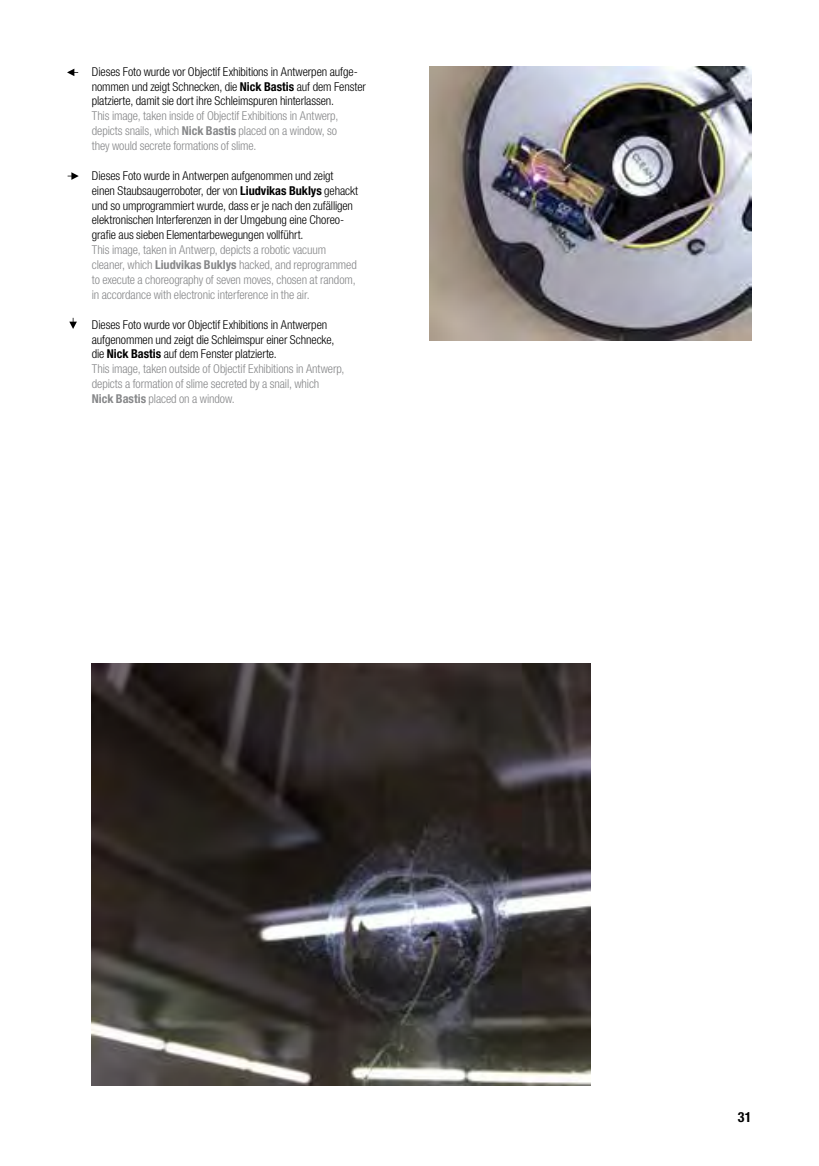
<style>
.page{position:relative;width:819px;height:1166px;background:#fff}
.page>*{position:absolute;margin:0;border:0;box-sizing:border-box;transform-origin:0 0}
.t1{font:700 condensed 14px "Helvetica Neue LT Std";color:#000}
.t2{font:300 condensed 12.25px/14.9px "Helvetica Neue LT Std";letter-spacing:-.01em;color:#000}
.t3{font:300 condensed 12.25px/14.9px "Helvetica Neue LT Std";letter-spacing:-.01em;color:#87888a;text-align:justify}
.s1{font-weight:700}
.s2{color:#87888a}
.s3{font-weight:700;color:#87888a}
</style>
<div class="page">
<svg style="left:67px;top:69px;width:11px;height:7px"></svg>
<img style="left:92px;top:663px;width:498px;height:422px">
<svg style="left:68px;top:172px;width:11px;height:8px"></svg>
<img style="left:429px;top:67px;width:322px;height:273px">
<svg style="left:69px;top:318px;width:8px;height:11px"></svg>
<p class="t2" style="left:92px;top:64px;width:275px">Dieses Foto wurde vor Objectif Exhibitions in Antwerpen aufge&shy;nommen und zeigt Schnecken, die <span class="s1">Nick Bastis</span> auf dem Fenster platzierte, damit sie dort ihre Schleimspuren hinterlassen.</p>
<p class="t3" style="left:92px;top:108px;width:248px">This image, taken inside of Objectif Exhibitions in Antwerp, depicts snails, which <span class="s1">Nick Bastis</span> placed on a window, so they would secrete formations of slime.</p>
<p class="t2" style="left:92px;top:168px;width:268px">Dieses Foto wurde in Antwerpen aufgenommen und zeigt einen Staubsaugerroboter, der von <span class="s1">Liudvikas Buklys</span> gehackt und so umprogrammiert wurde, dass er je nach den zufälligen elektronischen Interferenzen in der Umgebung eine Choreo&shy;grafie aus sieben Elementarbewegungen vollführt.</p>
<p class="t3" style="left:92px;top:242px;width:266px;text-align:left">This image, taken in Antwerp, depicts a robotic vacuum cleaner, which <span class="s1">Liudvikas Buklys</span> hacked, and reprogrammed to execute a choreography of seven moves, chosen at random, in accordance with electronic interference in the air.</p>
<p class="t2" style="left:92px;top:317px;width:254px">Dieses Foto wurde vor Objectif Exhibitions in Antwerpen aufgenommen und zeigt die Schleimspur einer Schnecke, die <span class="s1">Nick Bastis</span> auf dem Fenster platzierte.<br><span class="s2">This image, taken outside of Objectif Exhibitions in Antwerp, depicts a formation of slime secreted by a snail, which<br></span><span class="s3">Nick Bastis</span> <span class="s2">placed on a window.</span></p>
<p class="t1" style="left:737px;top:1108px;width:15px">31</p>
</div>
